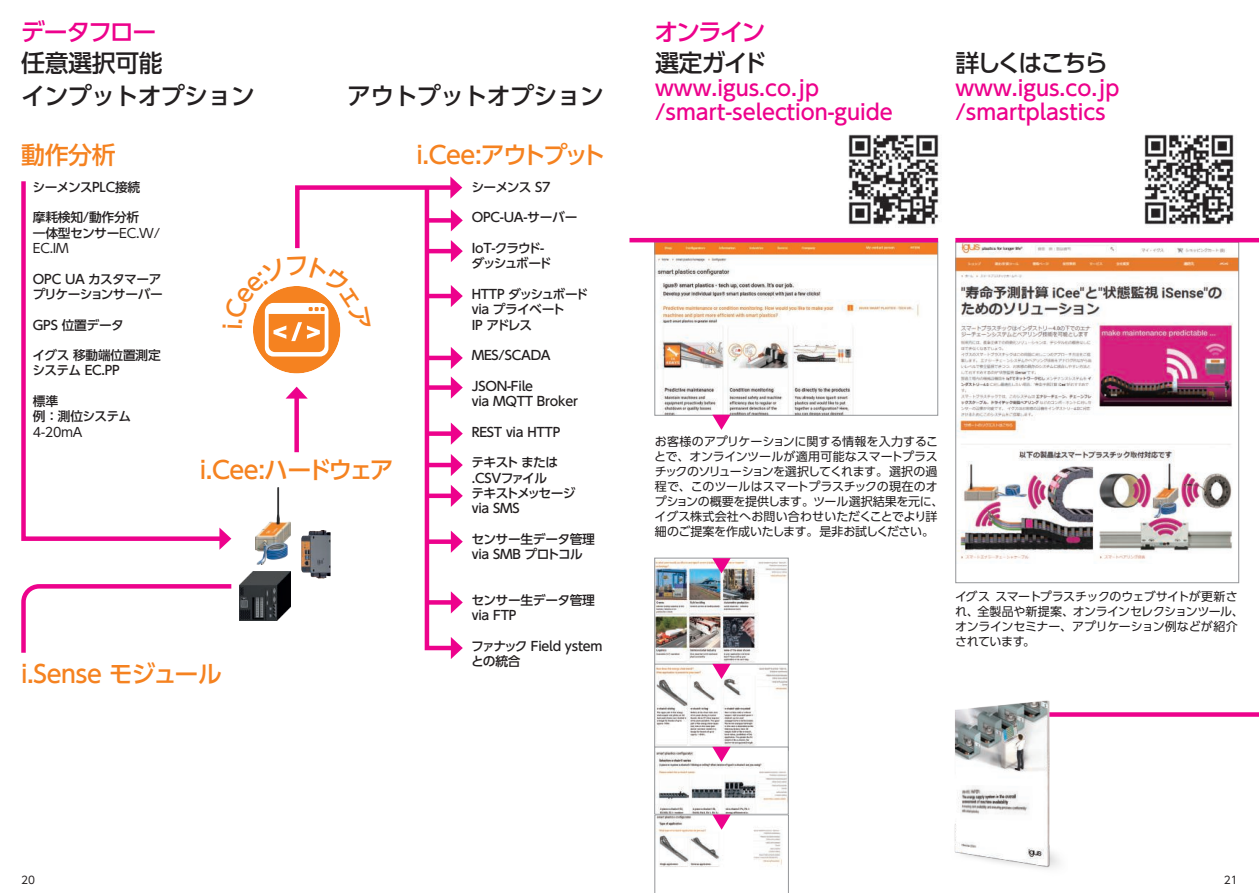
<style>
.page{position:relative;width:1259px;height:893px;background:#fff}
.page>*{position:absolute;margin:0;border:0;box-sizing:border-box;transform-origin:0 0}
.t1{font:500 24px/33.3px "UD Shin Go Pro";letter-spacing:-.03em;color:#231f20}
.t2{font:500 24px "UD Shin Go Pro";letter-spacing:-.03em;color:#f58220}
.t3{font:500 24px "UD Shin Go Pro";letter-spacing:-.12em;color:#f58220}
.t4{font:500 24px "UD Shin Go Pro";letter-spacing:-.095em;color:#f58220}
.t5{font:500 24px "UD Shin Go Pro";letter-spacing:-.09em;color:#ed028c}
.t6{font:500 24px "UD Shin Go Pro";letter-spacing:-.1em;color:#231f20}
.t7{font:500 21px/24px "UD Shin Go Pro";color:#ed028c}
.t8{font:500 12.75px/15.3px "UD Shin Go Pro";letter-spacing:-.02em;color:#231f20}
.t9{font:500 12.75px/15.3px "UD Shin Go Pro";letter-spacing:-.05em;color:#231f20}
.t10{font:500 12.75px/15.3px "UD Shin Go Pro";letter-spacing:-.06em;color:#231f20}
.t11{font:500 12.75px/15.3px "UD Shin Go Pro";letter-spacing:-.045em;color:#231f20}
.t12{font:500 12.75px/15.3px "UD Shin Go Pro";letter-spacing:-.13em;color:#231f20}
.t13{font:500 12.75px "UD Shin Go Pro";letter-spacing:-.04em;color:#231f20}
.t14{font:500 12.75px/15.3px "UD Shin Go Pro";letter-spacing:-.055em;color:#231f20}
.t15{font:12.75px "UD Shin Go Pro";color:#231f20}
.t16{font:12px/15px "UD Shin Go Pro";letter-spacing:-.02em;color:#231f20}
.t17{font:10.5px "UD Shin Go Pro";color:#231f20}
.s1{font-weight:400}
</style>
<div class="page">
<img style="left:656px;top:560px;width:130px;height:187px">
<div style="left:654px;top:558px;width:134px;height:108px;border:1px solid #939598"></div>
<div style="left:654px;top:664px;width:134px;height:87px;border:1px solid #939598"></div>
<div style="left:654px;top:747px;width:134px;height:67px;background:#fff"></div>
<img style="left:656px;top:752px;width:130px;height:60px">
<div style="left:654px;top:747px;width:134px;height:67px;border:1px solid #939598"></div>
<svg style="left:712px;top:558px;width:18px;height:15px"></svg>
<svg style="left:712px;top:664px;width:18px;height:15px"></svg>
<svg style="left:712px;top:747px;width:18px;height:15px"></svg>
<svg style="left:654px;top:814px;width:134px;height:79px"></svg>
<img style="left:656px;top:244px;width:280px;height:170px">
<div style="left:654px;top:242px;width:284px;height:174px;border:1px solid #939598"></div>
<img style="left:957px;top:244px;width:280px;height:318px">
<div style="left:955px;top:242px;width:284px;height:341px;border:1px solid #939598"></div>
<svg style="left:712px;top:415px;width:18px;height:15px"></svg>
<img style="left:1144px;top:134px;width:90px;height:91px">
<img style="left:848px;top:134px;width:91px;height:91px">
<hr style="left:955px;top:238px;width:304px;height:4px;background:#ed028c">
<div style="left:955px;top:712px;width:304px;height:5px;background:#ed028c"></div>
<hr style="left:629px;top:238px;width:309px;height:4px;background:#ed028c">
<img style="left:954px;top:700px;width:113px;height:169px">
<img style="left:960px;top:785px;width:72px;height:35px">
<svg style="left:21px;top:176px;width:442px;height:483px"></svg>
<h1 class="t5" style="left:21px;top:13px;width:137px">データフロー</h1>
<h1 class="t1" style="left:21px;top:45px;width:235px">任意選択可能<br>インプットオプション</h1>
<h1 class="t2" style="left:21px;top:136px;width:96px">動作分析</h1>
<h1 class="t1" style="left:347px;top:79px;width:258px">アウトプットオプション</h1>
<h1 class="t4" style="left:416px;top:136px;width:190px">i.Cee:アウトプット</h1>
<p class="t13" style="left:33px;top:177px;width:109px">シーメンスPLC接続</p>
<p class="t8" style="left:33px;top:210px;width:129px">摩耗検知/動作分析<br>一体型センサー<span class="s1">EC.W/<br>EC.IM</span></p>
<p class="t11" style="left:33px;top:271px;width:132px">OPC UA カスタマーアプリケーションサーバー</p>
<p class="t8" style="left:33px;top:317px;width:93px">GPS 位置データ</p>
<p class="t8" style="left:33px;top:347px;width:130px">イグス 移動端位置測定システム EC.PP</p>
<p class="t14" style="left:33px;top:393px;width:100px">標準<br>例：測位システム</p>
<p class="t15" style="left:33px;top:421px;width:51px">4-20mA</p>
<h1 class="t3" style="left:200px;top:451px;width:195px">i.Cee:ハードウェア</h1>
<h1 class="t2" style="left:21px;top:654px;width:202px">i.Sense モジュール</h1>
<p class="t8" style="left:471px;top:179px;width:81px">シーメンス S7</p>
<p class="t8" style="left:472px;top:210px;width:107px">OPC-UA-サーバー</p>
<p class="t12" style="left:472px;top:240px;width:81px">IoT-クラウド-ダッシュボード</p>
<p class="t10" style="left:472px;top:286px;width:118px">HTTP ダッシュボードvia プライベート<br>IP アドレス</p>
<p class="t8" style="left:472px;top:347px;width:80px">MES/SCADA</p>
<p class="t8" style="left:472px;top:378px;width:108px">JSON-File<br>via MQTT Broker</p>
<p class="t8" style="left:472px;top:424px;width:90px">REST via HTTP</p>
<p class="t9" style="left:471px;top:454px;width:106px">テキスト または.CSVファイル<br>テキストメッセージvia SMS</p>
<p class="t8" style="left:471px;top:531px;width:125px">センサー生データ管理via SMB プロトコル</p>
<p class="t8" style="left:471px;top:592px;width:125px">センサー生データ管理via FTP</p>
<p class="t8" style="left:471px;top:638px;width:133px">ファナック Field ystemとの統合</p>
<h1 class="t5" style="left:654px;top:13px;width:112px">オンライン</h1>
<h1 class="t1" style="left:655px;top:45px;width:113px">選定ガイド</h1>
<h2 class="t7" style="left:655px;top:75px;width:239px">www.igus.co.jp /smart-selection-guide</h2>
<h1 class="t6" style="left:955px;top:43px;width:154px">詳しくはこちら</h1>
<h2 class="t7" style="left:955px;top:75px;width:166px">www.igus.co.jp /smartplastics</h2>
<p class="t16" style="left:654px;top:433px;width:290px">お客様のアプリケーションに関する情報を入力することで、オンラインツールが適用可能なスマートプラスチックのソリューションを選択してくれます。選択の過程で、このツールはスマートプラスチックの現在のオプションの概要を提供します。ツール選択結果を元に、イグス株式会社へお問い合わせいただくことでより詳細のご提案を作成いたします。是非お試しください。</p>
<p class="t16" style="left:955px;top:589px;width:290px">イグス スマートプラスチックのウェブサイトが更新され、全製品や新提案、オンラインセレクションツール、オンラインセミナー、アプリケーション例などが紹介されています。</p>
<p class="t17" style="left:21px;top:871px;width:15px">20</p>
<p class="t17" style="left:1223px;top:871px;width:15px">21</p>
</div>
